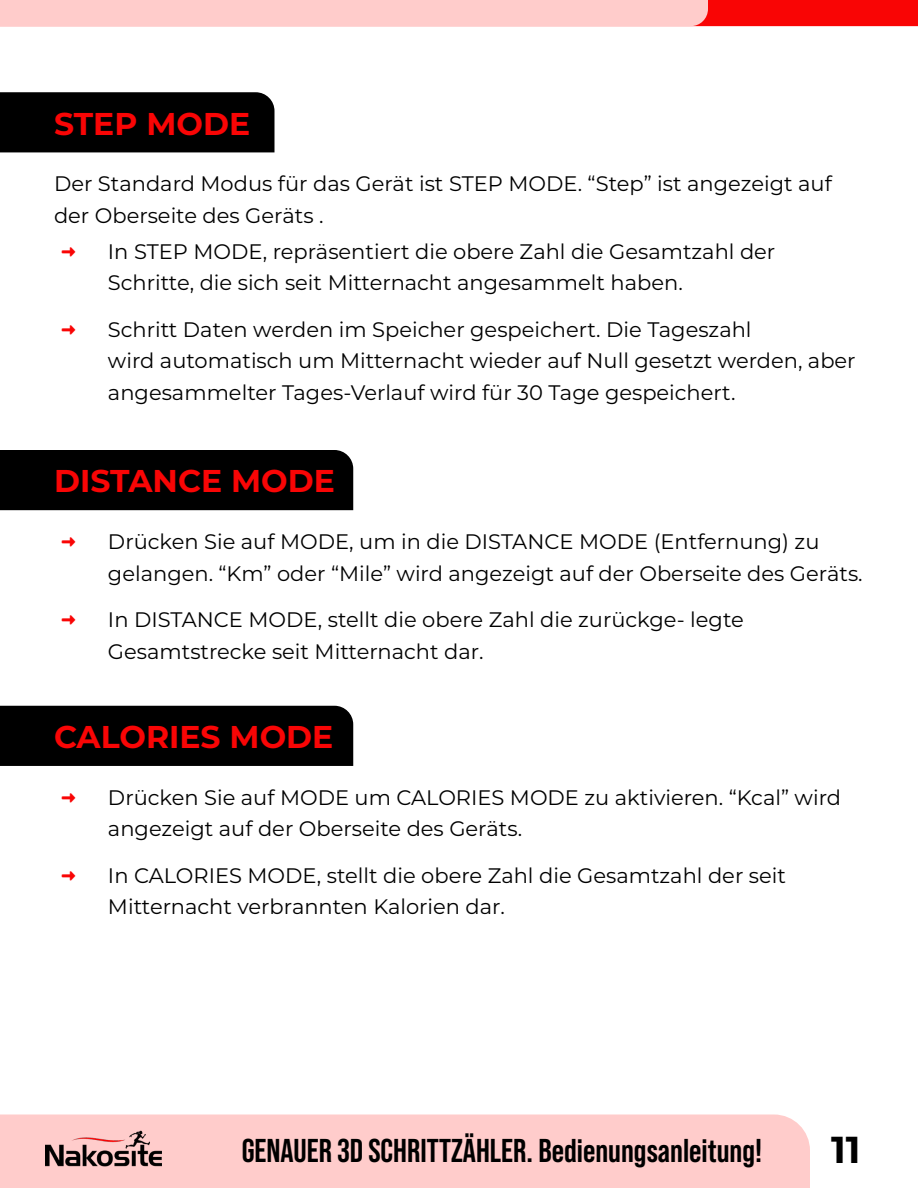
<style>
.page{position:relative;width:918px;height:1188px;background:#fff}
.page>*{position:absolute;margin:0;border:0;box-sizing:border-box;transform-origin:0 0}
.t1{font:700 37.5px "Montserrat";color:#000}
.t2{font:700 33px "Bebas Neue Pro";color:#000}
.t3{font:700 31.5px "Montserrat";color:#f90505}
.t4{font:21px/31.5px "Montserrat";color:#000}
</style>
<div class="page">
<div style="left:0;top:1114px;width:810px;height:74px;background:#ffcccb"></div>
<img style="left:46px;top:1130px;width:115px;height:36px">
<svg style="left:0;top:0;width:918px;height:26px;background:#fd9d9d"></svg>
<div style="left:0;top:92px;width:275px;height:61px;background:#000"></div>
<div style="left:0;top:450px;width:354px;height:61px;background:#000"></div>
<div style="left:0;top:705px;width:354px;height:61px;background:#000"></div>
<h3 class="t3" style="left:54px;top:101px;width:198px">STEP MODE</h3>
<p class="t4" style="left:54px;top:167px;width:779px">Der Standard Modus für das Gerät ist STEP MODE. “Step” ist angezeigt auf der Oberseite des Geräts .</p>
<p class="t4" style="left:108px;top:235px;width:669px">In STEP MODE, repräsentiert die obere Zahl die Gesamtzahl der<br>Schritte, die sich seit Mitternacht angesammelt haben.</p>
<p class="t4" style="left:108px;top:313px;width:749px">Schritt Daten werden im Speicher gespeichert. Die Tageszahl<br>wird automatisch um Mitternacht wieder auf Null gesetzt werden, aber angesammelter Tages-Verlauf wird für 30 Tage gespeichert.</p>
<h3 class="t3" style="left:54px;top:458px;width:283px">DISTANCE MODE</h3>
<p class="t4" style="left:108px;top:525px;width:756px">Drücken Sie auf MODE, um in die DISTANCE MODE (Entfernung) zu gelangen. “Km” oder “Mile” wird angezeigt auf der Oberseite des Geräts.</p>
<p class="t4" style="left:108px;top:603px;width:637px">In DISTANCE MODE, stellt die obere Zahl die zurückge- legte<br>Gesamtstrecke seit Mitternacht dar.</p>
<h3 class="t3" style="left:54px;top:714px;width:281px">CALORIES MODE</h3>
<p class="t4" style="left:108px;top:781px;width:735px">Drücken Sie auf MODE um CALORIES MODE zu aktivieren. “Kcal” wird angezeigt auf der Oberseite des Geräts.</p>
<p class="t4" style="left:108px;top:859px;width:680px">In CALORIES MODE, stellt die obere Zahl die Gesamtzahl der seit<br>Mitternacht verbrannten Kalorien dar.</p>
<h2 class="t2" style="left:242px;top:1131px;width:522px">GENAUER 3D SCHRITTZÄHLER. Bedienungsanleitung!</h2>
<h1 class="t1" style="left:831px;top:1123px;width:31px">11</h1>
</div>
